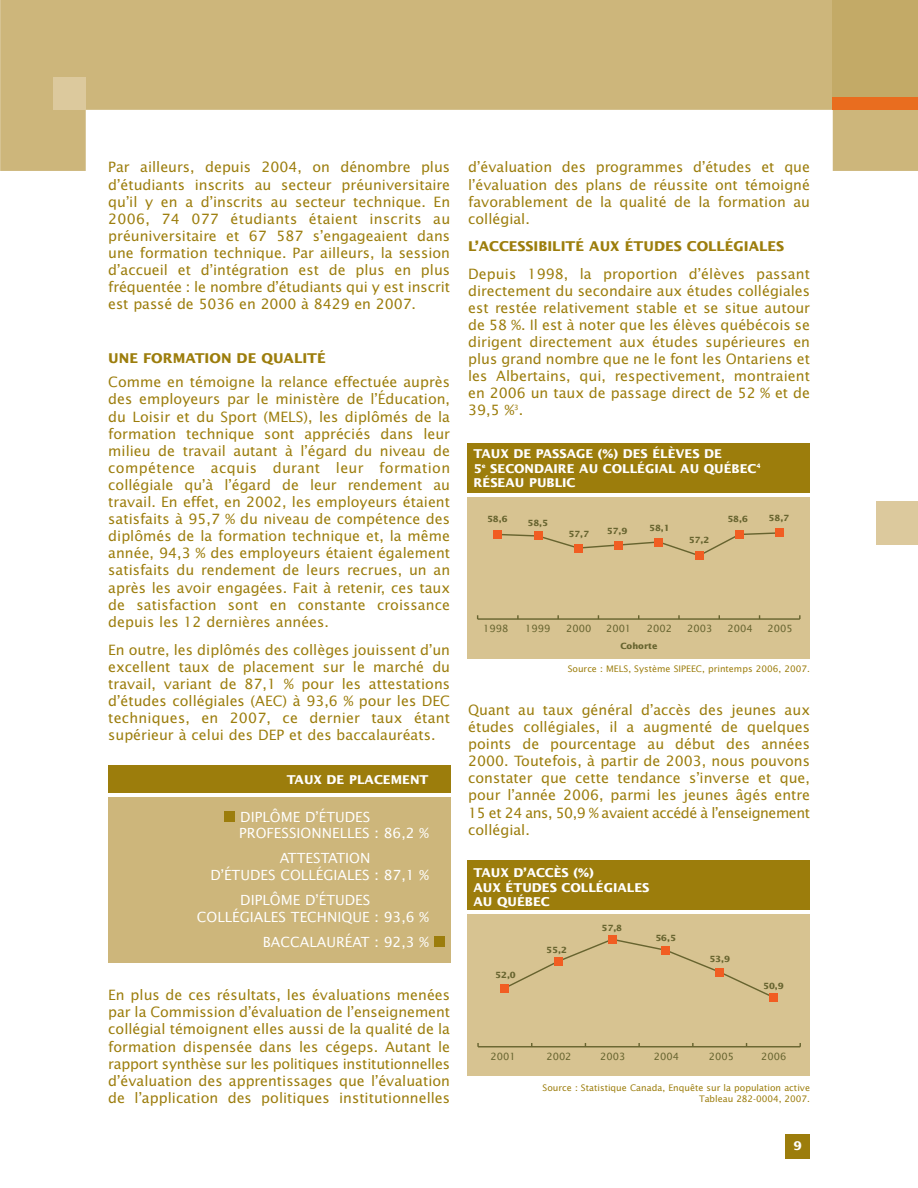
<style>
.page{position:relative;width:918px;height:1188px;background:#fff}
.page>*{position:absolute;margin:0;border:0;box-sizing:border-box;transform-origin:0 0}
.t1{font:14.25px/17.1px "Lucida Sans";color:#9c7d0c;text-align:justify}
.t2{font:13.95px/16.5px "Lucida Sans";color:#fff}
.t3{font:700 13.5px "Lucida Sans";color:#9c7d0c}
.t4{font:700 12.15px/14.5px "Lucida Sans";color:#fff}
.t5{font:700 12px "Lucida Sans";color:#fff}
.t6{font:10.05px "Lucida Sans";color:#67642f}
.t7{font:9px/10.8px "Lucida Sans";color:#9c7d0c;text-align:right}
.t8{font:700 8.55px "Lucida Sans";color:#67642f}
.s1{font-weight:400;font-size:14.25px;color:#9c7d0c}
</style>
<div class="page">
<div style="left:468px;top:861px;width:342px;height:49px;background:#9c7d0c"></div>
<div style="left:108px;top:765px;width:342px;height:28px;background:#9c7d0c"></div>
<div style="left:468px;top:443px;width:342px;height:49px;background:#9c7d0c"></div>
<svg style="left:0;top:0;width:918px;height:171px;fill:#cdb67b"></svg>
<div style="left:786px;top:1134px;width:24px;height:24px;background:#9c7d0c"></div>
<div style="left:833px;top:0;width:85px;height:110px;background:#c3aa67"></div>
<div style="left:53px;top:77px;width:32px;height:33px;background:#dcc99d"></div>
<div style="left:833px;top:97px;width:85px;height:13px;background:#e96d1f"></div>
<div style="left:877px;top:501px;width:41px;height:43px;background:#dcc99d"></div>
<div style="left:468px;top:497px;width:342px;height:162px;background:#d7c391"></div>
<hr style="left:478px;top:618px;width:322px;height:2px;background:#67642f">
<svg style="left:502px;top:531px;width:273px;height:27px"></svg>
<div style="left:493px;top:530px;width:9px;height:9px;background:#f15d22"></div>
<div style="left:534px;top:532px;width:8px;height:8px;background:#f15d22"></div>
<div style="left:574px;top:544px;width:9px;height:8px;background:#f15d22"></div>
<div style="left:614px;top:541px;width:9px;height:8px;background:#f15d22"></div>
<div style="left:655px;top:538px;width:8px;height:8px;background:#f15d22"></div>
<div style="left:695px;top:551px;width:8px;height:9px;background:#f15d22"></div>
<div style="left:735px;top:530px;width:9px;height:9px;background:#f15d22"></div>
<div style="left:775px;top:529px;width:9px;height:8px;background:#f15d22"></div>
<div style="left:108px;top:798px;width:342px;height:165px;background:#cdb67b"></div>
<div style="left:225px;top:811px;width:10px;height:10px;background:#9c7d0c"></div>
<div style="left:435px;top:936px;width:10px;height:11px;background:#9c7d0c"></div>
<div style="left:468px;top:914px;width:342px;height:162px;background:#d7c391"></div>
<hr style="left:478px;top:1046px;width:322px;height:1px;background:#67642f">
<svg style="left:503px;top:939px;width:266px;height:57px"></svg>
<div style="left:501px;top:984px;width:8px;height:8px;background:#f15d22"></div>
<div style="left:554px;top:957px;width:9px;height:8px;background:#f15d22"></div>
<div style="left:608px;top:935px;width:9px;height:9px;background:#f15d22"></div>
<div style="left:662px;top:946px;width:8px;height:9px;background:#f15d22"></div>
<div style="left:715px;top:968px;width:9px;height:8px;background:#f15d22"></div>
<div style="left:769px;top:993px;width:9px;height:9px;background:#f15d22"></div>
<p class="t1" style="left:108px;top:160px;width:343px">Par ailleurs, depuis 2004, on dénombre plus d’étudiants inscrits au secteur préuniversitaire qu’il y en a d’inscrits au secteur technique. En 2006, 74 077 étudiants étaient inscrits au préuniversitaire et 67 587 s’engageaient dans une formation technique. Par ailleurs, la session d’accueil et d’intégration est de plus en plus fréquentée : le nombre d’étudiants qui y est inscrit est passé de 5036 en 2000 à 8429 en 2007.</p>
<p class="t3" style="left:108px;top:352px;width:219px">UNE FORMATION DE QUALITÉ</p>
<p class="t1" style="left:108px;top:375px;width:343px">Comme en témoigne la relance effectuée auprès des employeurs par le ministère de l’Éducation, du Loisir et du Sport (MELS), les diplômés de la formation technique sont appréciés dans leur milieu de travail autant à l’égard du niveau de compétence acquis durant leur formation collégiale qu’à l’égard de leur rendement au travail. En effet, en 2002, les employeurs étaient satisfaits à 95,7 % du niveau de compétence des diplômés de la formation technique et, la même année, 94,3 % des employeurs étaient également satisfaits du rendement de leurs recrues, un an après les avoir engagées. Fait à retenir, ces taux de satisfaction sont en constante croissance depuis les 12 dernières années.</p>
<p class="t1" style="left:108px;top:642px;width:343px">En outre, les diplômés des collèges jouissent d’un excellent taux de placement sur le marché du travail, variant de 87,1 % pour les attestations d’études collégiales (AEC) à 93,6 % pour les DEC techniques, en 2007, ce dernier taux étant supérieur à celui des DEP et des baccalauréats.</p>
<p class="t4" style="left:281px;top:773px;width:149px"><span class="s1">t</span>TAUX DE PLACEMENT</p>
<p class="t2" style="left:239px;top:809px;width:191px">DIPLÔME D’ÉTUDES<br>PROFESSIONNELLES : 86,2 %</p>
<p class="t2" style="left:210px;top:851px;width:220px;text-indent:69px">ATTESTATION<br>D’ÉTUDES COLLÉGIALES : 87,1 %</p>
<p class="t2" style="left:197px;top:893px;width:233px;text-indent:43px">DIPLÔME D’ÉTUDES<br>COLLÉGIALES TECHNIQUE : 93,6 %</p>
<p class="t2" style="left:263px;top:934px;width:167px">BACCALAURÉAT : 92,3 %</p>
<p class="t1" style="left:108px;top:988px;width:343px">En plus de ces résultats, les évaluations menées par la Commission d’évaluation de l’enseignement collégial témoignent elles aussi de la qualité de la formation dispensée dans les cégeps. Autant le rapport synthèse sur les politiques institutionnelles d’évaluation des apprentissages que l’évaluation de l’application des politiques institutionnelles</p>
<p class="t1" style="left:468px;top:160px;width:343px">d’évaluation des programmes d’études et que l’évaluation des plans de réussite ont témoigné favorablement de la qualité de la formation au collégial.</p>
<p class="t3" style="left:468px;top:240px;width:318px">L’ACCESSIBILITÉ AUX ÉTUDES COLLÉGIALES</p>
<p class="t1" style="left:468px;top:266px;width:344px">Depuis 1998, la proportion d’élèves passant directement du secondaire aux études collégiales est restée relativement stable et se situe autour de 58 %. Il est à noter que les élèves québécois se dirigent directement aux études supérieures en plus grand nombre que ne le font les Ontariens et les Albertains, qui, respectivement, montraient en 2006 un taux de passage direct de 52 % et de 39,5 %<sup>3</sup>.</p>
<p class="t4" style="left:474px;top:447px;width:289px">TAUX DE PASSAGE (%) DES ÉLÈVES DE<br>5<sup>e</sup> SECONDAIRE AU COLLÉGIAL AU QUÉBEC<sup>4<br></sup>RÉSEAU PUBLIC</p>
<p class="t8" style="left:487px;top:515px;width:22px">58,6</p>
<p class="t8" style="left:527px;top:519px;width:22px">58,5</p>
<p class="t8" style="left:568px;top:530px;width:22px">57,7</p>
<p class="t8" style="left:607px;top:527px;width:22px">57,9</p>
<p class="t8" style="left:649px;top:524px;width:22px">58,1</p>
<p class="t8" style="left:689px;top:536px;width:22px">57,2</p>
<p class="t8" style="left:727px;top:515px;width:22px">58,6</p>
<p class="t8" style="left:769px;top:514px;width:22px">58,7</p>
<p class="t6" style="left:483px;top:624px;width:27px">1998</p>
<p class="t6" style="left:525px;top:624px;width:27px">1999</p>
<p class="t6" style="left:566px;top:624px;width:27px">2000</p>
<p class="t6" style="left:606px;top:624px;width:27px">2001</p>
<p class="t6" style="left:647px;top:624px;width:27px">2002</p>
<p class="t6" style="left:687px;top:624px;width:27px">2003</p>
<p class="t6" style="left:728px;top:624px;width:27px">2004</p>
<p class="t6" style="left:767px;top:624px;width:27px">2005</p>
<p class="t8" style="left:620px;top:642px;width:38px">Cohorte</p>
<p class="t7" style="left:568px;top:664px;width:244px">Source : MELS, Système SIPEEC, printemps 2006, 2007.</p>
<p class="t1" style="left:468px;top:702px;width:343px">Quant au taux général d’accès des jeunes aux études collégiales, il a augmenté de quelques points de pourcentage au début des années 2000. Toutefois, à partir de 2003, nous pouvons constater que cette tendance s’inverse et que, pour l’année 2006, parmi les jeunes âgés entre 15 et 24 ans, 50,9 % avaient accédé à l’enseignement collégial.</p>
<p class="t4" style="left:474px;top:866px;width:177px">TAUX D’ACCÈS (%)<br>AUX ÉTUDES COLLÉGIALES<br>AU QUÉBEC</p>
<p class="t8" style="left:495px;top:971px;width:22px">52,0</p>
<p class="t8" style="left:546px;top:945px;width:22px">55,2</p>
<p class="t8" style="left:602px;top:924px;width:22px">57,8</p>
<p class="t8" style="left:655px;top:934px;width:22px">56,5</p>
<p class="t8" style="left:709px;top:955px;width:22px">53,9</p>
<p class="t8" style="left:763px;top:982px;width:22px">50,9</p>
<p class="t6" style="left:491px;top:1051px;width:27px">2001</p>
<p class="t6" style="left:546px;top:1051px;width:27px">2002</p>
<p class="t6" style="left:600px;top:1051px;width:27px">2003</p>
<p class="t6" style="left:654px;top:1051px;width:27px">2004</p>
<p class="t6" style="left:709px;top:1051px;width:27px">2005</p>
<p class="t6" style="left:761px;top:1051px;width:27px">2006</p>
<p class="t7" style="left:543px;top:1083px;width:269px">Source : Statistique Canada, Enquête sur la population active<br>Tableau 282-0004, 2007.</p>
<p class="t5" style="left:794px;top:1140px;width:10px">9</p>
</div>
